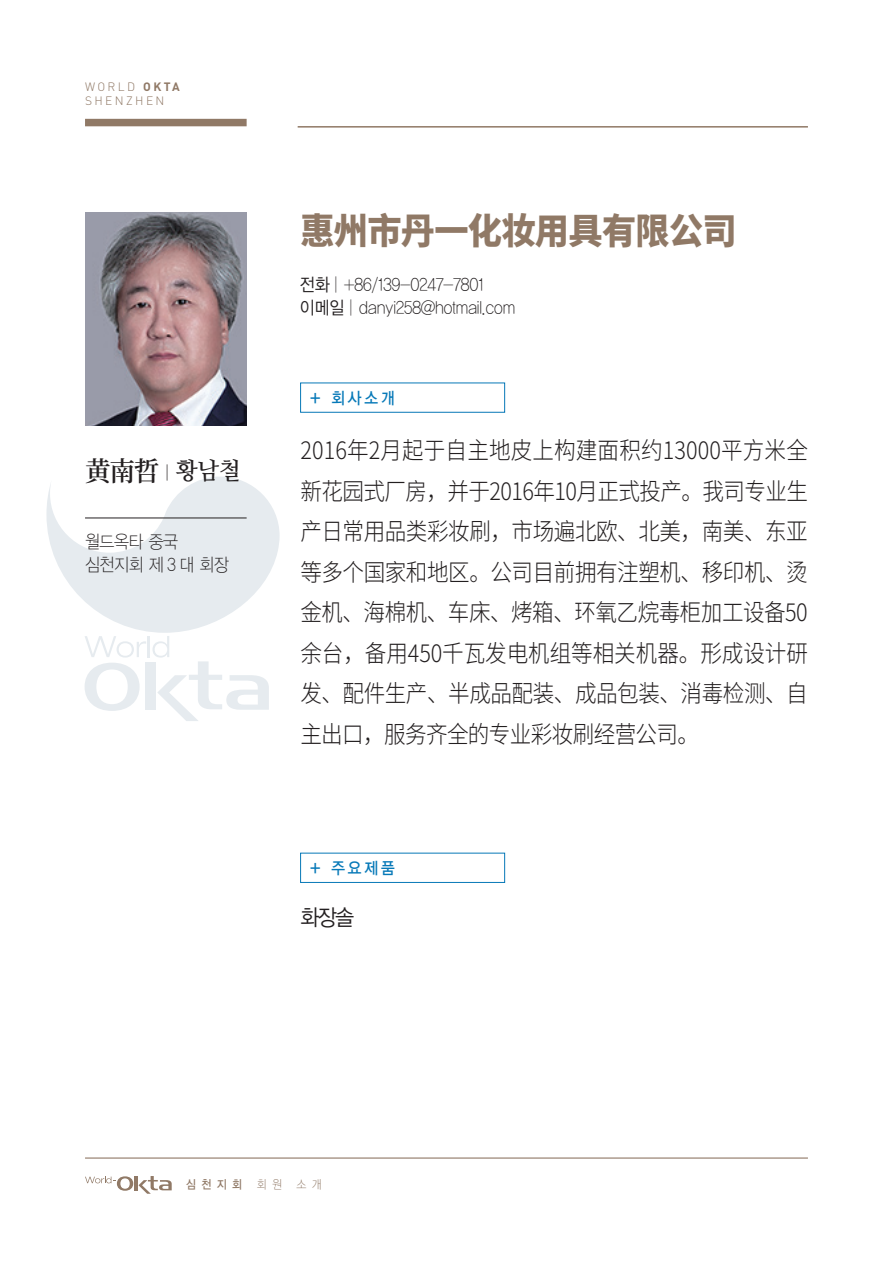
<style>
.page{position:relative;width:893px;height:1263px;background:#fff}
.page>*{position:absolute;margin:0;border:0;box-sizing:border-box;transform-origin:0 0}
.t1{font:800 36px "Source Han Sans CN";letter-spacing:-.02em;color:#907966;scale:.95 1}
.t2{font:600 27px "Source Han Serif CN";color:#231f20;scale:.95 1}
.t3{font:300 24px/40.5px "Source Han Sans CN";letter-spacing:-.02em;color:#231f20;text-align:justify;scale:.9 1}
.t4{font:22.5px "Yoon Design Gothic 120";color:#231f20;scale:.9 1}
.t5{font:18px "Yoon Design Gothic 110";color:#231f20;scale:.9 1}
.t6{font:16.5px "Yoon Design Gothic 130";letter-spacing:.2em;color:#0779b8;scale:.9 1}
.t7{font:300 12px/14.4px "DIN Pro";letter-spacing:.2em;color:#907966}
.t8{font:12px "Yoon Design Gothic 130";color:#907966;scale:.9 1}
.s1{font-weight:700}
.s2{font-family:"Yoon Design Gothic 110";font-weight:400;font-size:18px}
.s3{font-family:"Nanum Myeongjo";font-weight:700;font-size:24px}
.s4{font-family:"Yoon Design Gothic 120"}
.s5{font-family:"Yoon Design Gothic 110"}
</style>
<div class="page">
<div style="left:85px;top:119px;width:162px;height:7px;background:#907966"></div>
<hr style="left:298px;top:126px;width:510px;height:2px;background:#907966">
<svg style="left:46px;top:477px;width:234px;height:244px"></svg>
<hr style="left:85px;top:1157px;width:723px;height:1px;background:#907966">
<svg style="left:139px;top:1176px;width:33px;height:18px"></svg>
<hr style="left:135px;top:1176px;width:3px;height:14px;background:#907966">
<svg style="left:85px;top:1176px;width:48px;height:15px"></svg>
<img style="left:85px;top:213px;width:162px;height:212px">
<div style="left:300px;top:853px;width:205px;height:30px;border:1px solid #0778b7"></div>
<hr style="left:85px;top:518px;width:162px;height:1px;background:#231f20">
<p class="t7" style="left:85px;top:79px;width:96px">WORLD <span class="s1">OKTA<br></span>SHENZHEN</p>
<p class="t2" style="left:85px;top:456px;width:165px">黄南哲 <span class="s2">|</span> <span class="s3">황남철</span></p>
<p class="t5" style="left:85px;top:532px;width:105px">월드옥타 중국</p>
<p class="t5" style="left:85px;top:554px;width:161px">심천지회 제 3 대 회장</p>
<p class="t1" style="left:300px;top:211px;width:461px">惠州市丹一化妆用具有限公司</p>
<p class="t5" style="left:300px;top:275px;width:206px"><span class="s4">전화</span> | +86/139-0247-7801</p>
<p class="t5" style="left:300px;top:297px;width:241px"><span class="s4">이메일</span> | danyi258@hotmail.com</p>
<p class="t6" style="left:310px;top:389px;width:95px">+ 회사소개</p>
<p class="t3" style="left:300px;top:431px;width:566px">2016年2月起于自主地皮上构建面积约13000平方米全新花园式厂房，并于2016年10月正式投产。我司专业生产日常用品类彩妆刷，市场遍北欧、北美，南美、东亚等多个国家和地区。公司目前拥有注塑机、移印机、烫金机、海棉机、车床、烤箱、环氧乙烷毒柜加工设备50余台，备用450千瓦发电机组等相关机器。形成设计研发、配件生产、半成品配装、成品包装、消毒检测、自主出口，服务齐全的专业彩妆刷经营公司。</p>
<p class="t6" style="left:310px;top:859px;width:95px">+ 주요제품</p>
<p class="t4" style="left:300px;top:905px;width:61px">화장솔</p>
<p class="t8" style="left:186px;top:1178px;width:152px">심천지회 <span class="s5">회원 소개</span></p>
</div>
